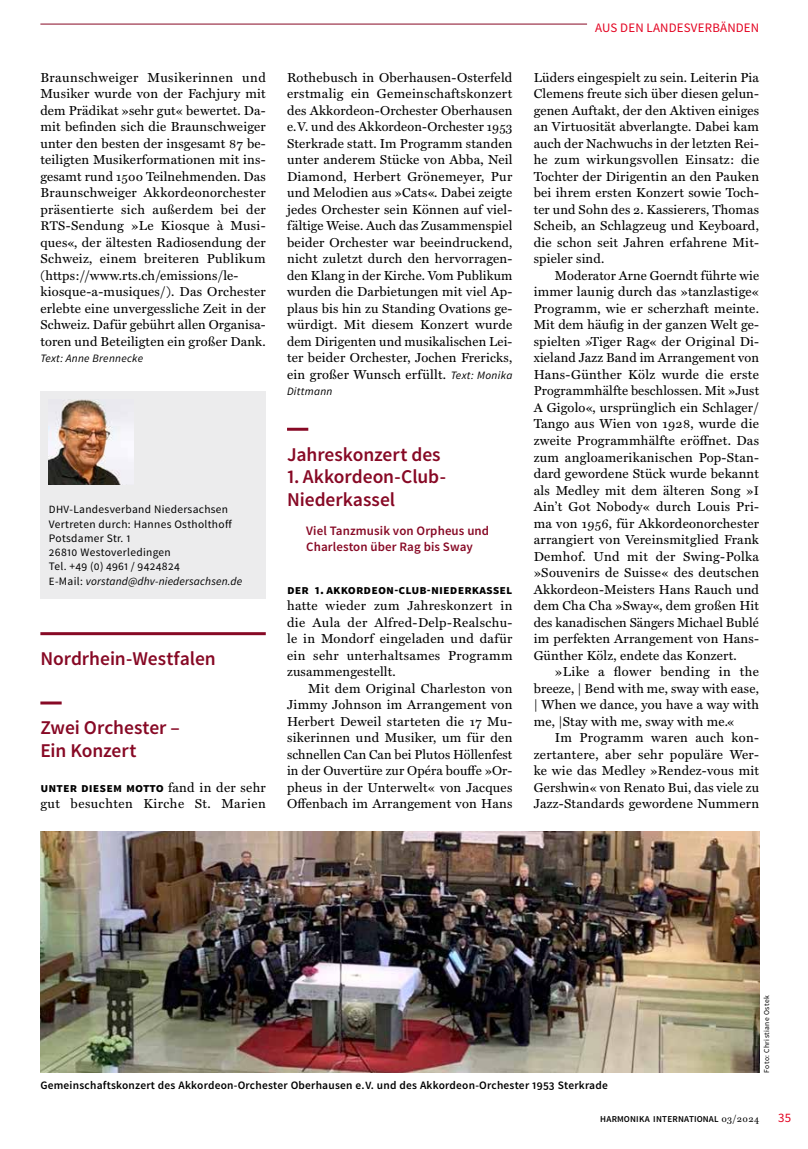
<style>
.page{position:relative;width:808px;height:1149px;background:#fff}
.page>*{position:absolute;margin:0;border:0;box-sizing:border-box;transform-origin:0 0}
.t1{font:600 19.5px/22.5px "Source Sans Pro";letter-spacing:-.005em;color:#870925}
.t2{font:13.05px/16.5px "Miller Text";letter-spacing:.015em;color:#000;text-align:justify}
.t3{font:700 13.05px "Source Sans Pro";letter-spacing:.01em;color:#000}
.t4{font:13.05px "Miller Text";letter-spacing:.04em;color:#000}
.t5{font:600 12.9px/16.5px "Source Sans Pro";letter-spacing:.01em;color:#870925}
.t6{font:12.9px "Source Sans Pro";letter-spacing:.015em;color:#e3001f}
.t7{font:11.4px/14.2px "Source Sans Pro";letter-spacing:.03em;color:#000}
.t8{font:600 11.4px "Source Sans Pro";letter-spacing:.02em;color:#000}
.t9{font:italic 11.25px "Source Sans Pro";letter-spacing:.025em;color:#000}
.t10{font:600 9px "Source Sans Pro";letter-spacing:.025em;color:#000}
.t11{font:7.5px "Source Sans Pro";letter-spacing:.05em;color:#000}
.s1{font-size:12.6px}
.s2{font-family:"Source Sans Pro";font-style:italic;font-size:11.25px}
.s3{font-size:11.1px}
.s4{font-style:italic}
.s5{font-family:"Miller Text";font-weight:400}
.s6{font-family:"Miller Text";font-weight:400;font-size:9.75px}
</style>
<div class="page">
<hr style="left:40px;top:632px;width:226px;height:3px;background:#870925">
<hr style="left:40px;top:701px;width:22px;height:3px;background:#870925">
<hr style="left:287px;top:427px;width:21px;height:3px;background:#870925">
<div style="left:40px;top:391px;width:226px;height:207px;background:#ececed"></div>
<img style="left:49px;top:399px;width:85px;height:85px">
<img style="left:40px;top:831px;width:719px;height:241px">
<hr style="left:40px;top:24px;width:547px;height:1px;background:#870925">
<p class="t2" style="left:40px;top:68px;width:227px;text-align:left">Braunschweiger Musikerinnen und Musiker wurde von der Fachjury mit dem Prädikat »sehr gut« bewertet. Da&shy;mit befinden sich die Braunschweiger unter den besten der insgesamt 87 be&shy;teiligten Musikerformationen mit ins&shy;gesamt rund 1500 Teilnehmenden. Das Braunschweiger Akkordeonorchester präsentierte sich außerdem bei der <span class="s1">RTS</span>-Sendung »Le Kiosque à Musi&shy;ques«, der ältesten Radiosendung der Schweiz, einem breiteren Publikum (https://www.rts.ch/emissions/le&shy;kiosque-a-musiques/). Das Orchester erlebte eine unvergessliche Zeit in der Schweiz. Dafür gebührt allen Organisa&shy;toren und Beteiligten ein großer Dank.</p>
<p class="t9" style="left:40px;top:351px;width:104px">Text: Anne Brennecke</p>
<p class="t2" style="left:287px;top:68px;width:227px">Rothebusch in Oberhausen-Osterfeld erstmalig ein Gemeinschaftskonzert des Akkordeon-Orchester Oberhausen e.<span class="s1">V</span>. und des Akkordeon-Orchester 1953<br>Sterkrade statt. Im Programm standen unter anderem Stücke von Abba, Neil Diamond, Herbert Grönemeyer, Pur und Melodien aus »Cats«. Dabei zeigte jedes Orchester sein Können auf viel&shy;fältige Weise. Auch das Zusammenspiel beider Orchester war beeindruckend, nicht zuletzt durch den hervorragen&shy;den Klang in der Kirche. Vom Publikum wurden die Darbietungen mit viel Ap&shy;plaus bis hin zu Standing Ovations ge&shy;würdigt. Mit diesem Konzert wurde dem Dirigenten und musikalischen Lei&shy;ter beider Orchester, Jochen Frericks, ein großer Wunsch erfüllt. <span class="s2">Text: Monika</span></p>
<p class="t9" style="left:287px;top:384px;width:47px">Dittmann</p>
<p class="t7" style="left:49px;top:502px;width:195px"><span class="s3">DHV</span>-Landesverband Niedersachsen<br>Vertreten durch: Hannes Ostholthoff<br>Potsdamer Str. 1<br>26810 Westoverledingen<br>Tel. +49 (0) 4961 / 9424824<br><span class="s3">E</span>-Mail: <span class="s4">vorstand@dhv-niedersachsen.de</span></p>
<h1 class="t1" style="left:40px;top:647px;width:177px">Nordrhein-Westfalen</h1>
<h1 class="t1" style="left:40px;top:716px;width:141px">Zwei Orchester –<br>Ein Konzert</h1>
<p class="t3" style="left:40px;top:778px;width:227px">Unter diesem Motto <span class="s5">fand in der sehr</span></p>
<p class="t4" style="left:40px;top:793px;width:227px">gut besuchten Kirche St. Marien</p>
<h1 class="t1" style="left:287px;top:443px;width:155px">Jahreskonzert des</h1>
<h1 class="t1" style="left:287px;top:465px;width:160px">1. Akkordeon-Club-<br>Niederkassel</h1>
<p class="t5" style="left:306px;top:522px;width:185px">Viel Tanzmusik von Orpheus und<br>Charleston über Rag bis Sway</p>
<p class="t3" style="left:287px;top:580px;width:224px">Der 1. Akkordeon-Club-N iederkassel</p>
<p class="t2" style="left:287px;top:596px;width:227px">hatte wieder zum Jahreskonzert in die Aula der Alfred-Delp-Realschu&shy;le in Mondorf eingeladen und dafür ein sehr unterhaltsames Programm zusammengestellt.</p>
<p class="t2" style="left:287px;top:678px;width:227px;text-indent:21px">Mit dem Original Charleston von Jimmy Johnson im Arrangement von Herbert Deweil starteten die 17 Mu&shy;sikerinnen und Musiker, um für den schnellen Can Can bei Plutos Höllenfest in der Ouvertüre zur Opéra bouffe »Or&shy;pheus in der Unterwelt« von Jacques Offenbach im Arrangement von Hans</p>
<p class="t6" style="left:595px;top:20px;width:166px">AUS DEN LANDESVERBÄNDEN</p>
<p class="t2" style="left:534px;top:68px;width:227px">Lüders eingespielt zu sein. Leiterin Pia Clemens freute sich über diesen gelun&shy;genen Auftakt, der den Aktiven einiges an Virtuosität abverlangte. Dabei kam auch der Nachwuchs in der letzten Rei&shy;he zum wirkungsvollen Einsatz: die Tochter der Dirigentin an den Pauken bei ihrem ersten Konzert sowie Toch&shy;ter und Sohn des 2. Kassierers, Thomas Scheib, an Schlagzeug und Keyboard, die schon seit Jahren erfahrene Mit&shy;spieler sind.</p>
<p class="t2" style="left:534px;top:266px;width:227px;text-indent:21px">Moderator Arne Goerndt führte wie immer launig durch das »tanzlastige« Programm, wie er scherzhaft meinte.<br>Mit dem häufig in der ganzen Welt ge&shy;spielten »Tiger Rag« der Original Di&shy;xieland Jazz Band im Arrangement von Hans-Günther Kölz wurde die erste Programmhälfte beschlossen. Mit »Just <span class="s1">A</span> Gigolo«, ursprünglich ein Schlager/ Tango aus Wien von 1928, wurde die zweite Programmhälfte eröffnet. Das zum angloamerikanischen Pop-Stan&shy;dard gewordene Stück wurde bekannt als Medley mit dem älteren Song »<span class="s1">I </span>Ain’t Got Nobody« durch Louis Pri&shy;ma von 1956, für Akkordeonorchester arrangiert von Vereinsmitglied Frank Demhof. Und mit der Swing-Polka »Souvenirs de Suisse« des deutschen Akkordeon-Meisters Hans Rauch und dem Cha Cha »Sway«, dem großen Hit des kanadischen Sängers Michael Bublé im perfekten Arrangement von Hans-Günther Kölz, endete das Konzert.</p>
<p class="t2" style="left:534px;top:662px;width:227px;text-indent:21px">»Like a flower bending in the breeze, | Bend with me, sway with ease, | When we dance, you have a way with me, |Stay with me, sway with me.«</p>
<p class="t2" style="left:534px;top:728px;width:227px;text-indent:21px">Im Programm waren auch kon&shy;zertantere, aber sehr populäre Wer&shy;ke wie das Medley »Rendez-vous mit Gershwin« von Renato Bui, das viele zu Jazz-Standards gewordene Nummern</p>
<p class="t11" style="left:762px;top:1072px;width:78px;rotate:-90deg">Foto: Christiane Ostek</p>
<p class="t8" style="left:40px;top:1077px;width:569px">Gemeinschaftskonzert des Akkordeon-Orchester Oberhausen e.<span class="s3">V</span>. und des Akkordeon-Orchester 1953 Sterkrade</p>
<p class="t10" style="left:600px;top:1112px;width:160px">HARMONIKA INTERNATIONAL <span class="s6">03/2024</span></p>
<p class="t6" style="left:778px;top:1109px;width:14px">35</p>
</div>
